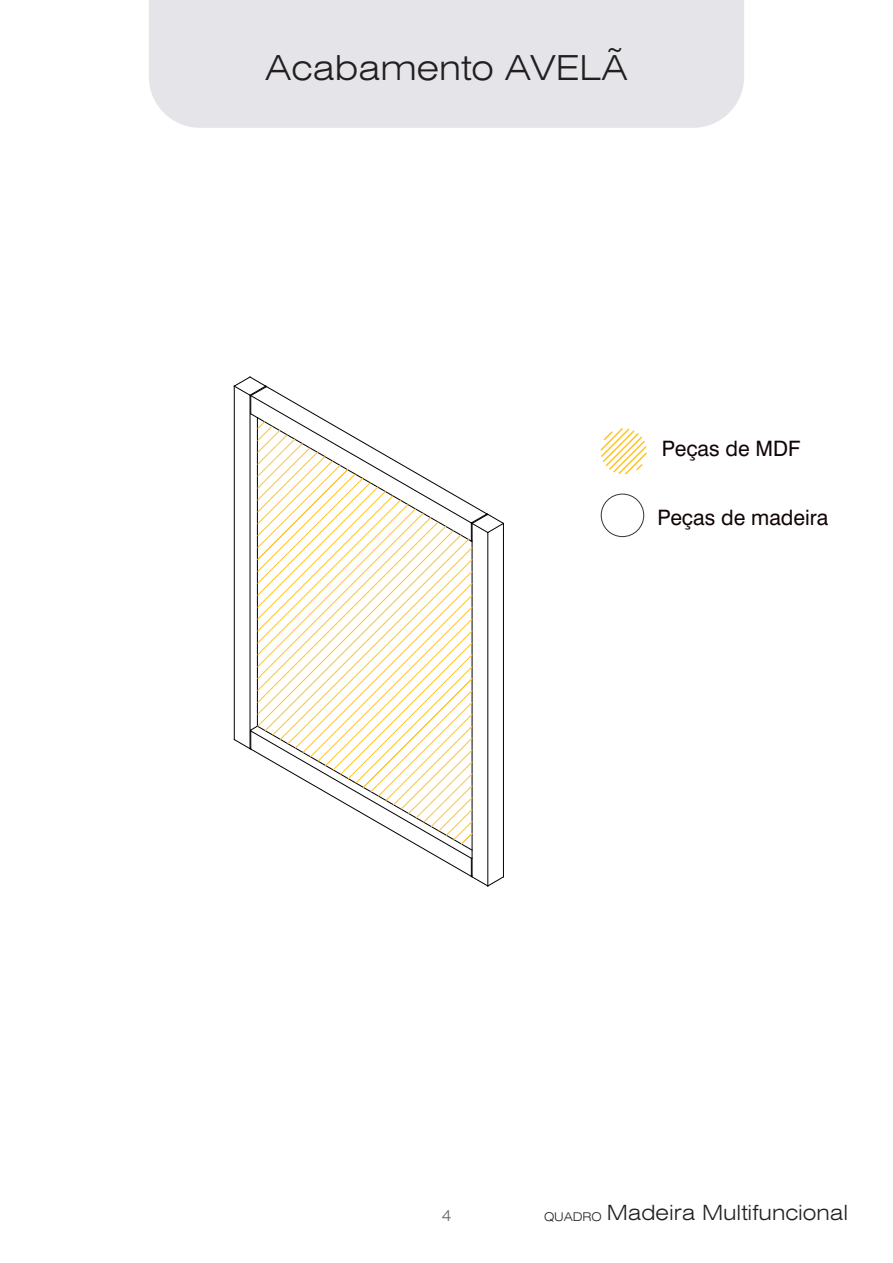
<style>
.page{position:relative;width:893px;height:1263px;background:#fff}
.page>*{position:absolute;margin:0;border:0;box-sizing:border-box;transform-origin:0 0}
.t1{font:300 expanded 34.5px "Swiss 721 BT";color:#231f20}
.t2{font:21.3px "Swiss 721 BT";color:#120506}
.t3{font:300 expanded 21px "Swiss 721 BT";color:#231f20}
.t4{font:300 expanded 15px "Swiss 721 BT";color:#636466}
.s1{font-size:12px}
</style>
<div class="page">
<div style="left:149px;top:0;width:595px;height:128px;background:#e5e5e9"></div>
<svg style="left:600px;top:428px;width:47px;height:47px"></svg>
<div style="left:601px;top:494px;width:43px;height:43px;border:1px solid #343435;border-radius:50%"></div>
<svg style="left:233px;top:376px;width:271px;height:511px"></svg>
<h1 class="t1" style="left:265px;top:53px;width:364px">Acabamento AVELÃ</h1>
<p class="t2" style="left:662px;top:440px;width:140px">Peças de MDF</p>
<p class="t2" style="left:657px;top:509px;width:173px">Peças de madeira</p>
<p class="t4" style="left:442px;top:1209px;width:11px">4</p>
<p class="t3" style="left:544px;top:1204px;width:306px"><span class="s1">QUADRO</span> Madeira Multifuncional</p>
</div>
